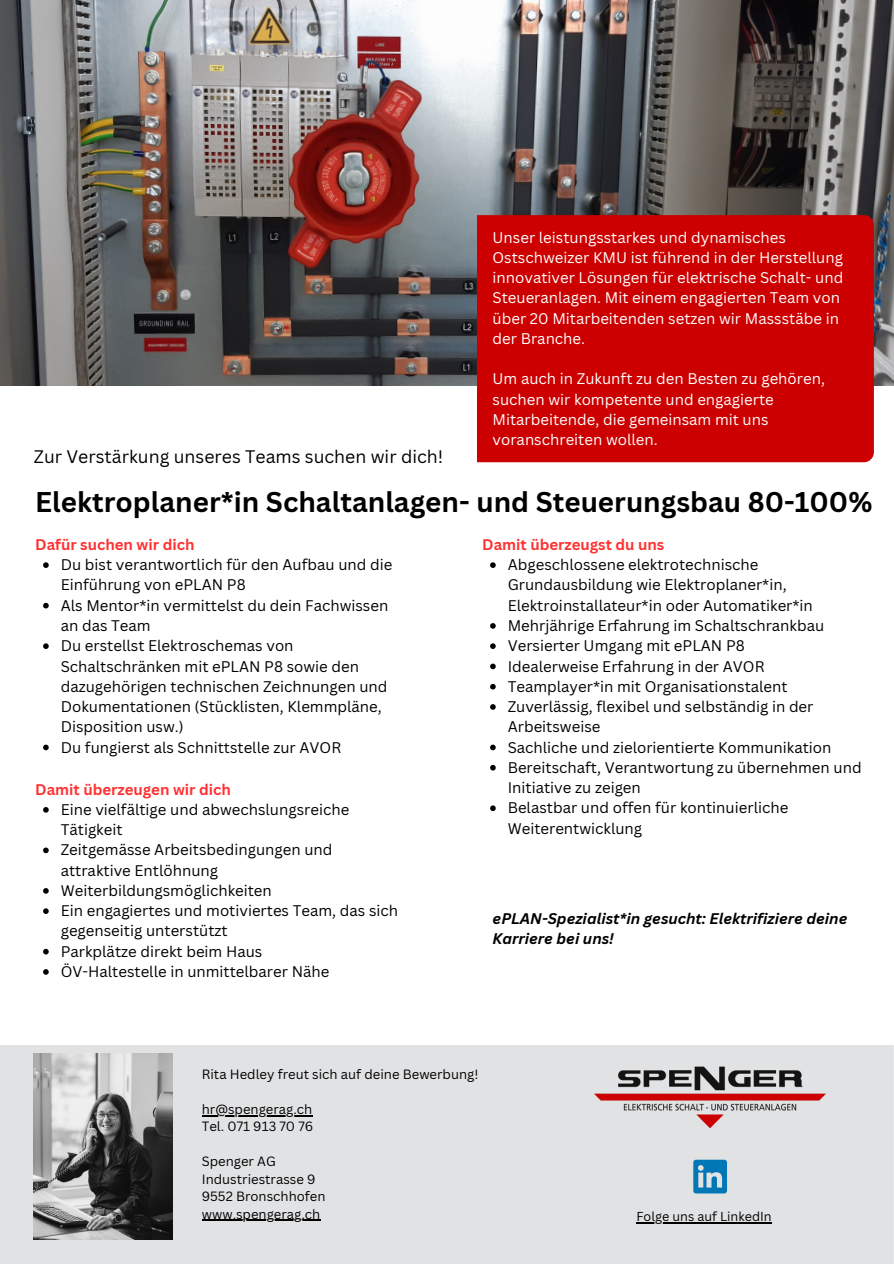
<style>
.page{position:relative;width:894px;height:1264px;background:#fff}
.page>*{position:absolute;margin:0;border:0;box-sizing:border-box;transform-origin:0 0}
.t1{font:700 27.75px "Canva Sans";color:#000}
.t2{font:17.7px "Canva Sans";color:#000}
.t3{font:15px/20.2px "Canva Sans";color:#000}
.t4{font:15px/20.2px "Canva Sans";color:#fff}
.t5{font:italic 700 15px/20.2px "Canva Sans";color:#000}
.t6{font:700 15px "Canva Sans";color:#ff3131}
.t7{font:13.05px "Canva Sans";color:#000}
.t8{font:12.6px "Canva Sans";color:#000}
</style>
<div class="page">
<img style="left:0;top:0;width:893px;height:386px">
<div style="left:0;top:1045px;width:893px;height:218px;background:#e1e2e4"></div>
<svg style="left:693px;top:1159px;width:33px;height:34px"></svg>
<img style="left:34px;top:1053px;width:138px;height:186px">
<div style="left:477px;top:216px;width:396px;height:246px;background:#c00"></div>
<img style="left:582px;top:1056px;width:254px;height:81px">
<svg style="left:43px;top:562px;width:6px;height:6px"></svg>
<svg style="left:43px;top:603px;width:6px;height:5px"></svg>
<svg style="left:43px;top:643px;width:6px;height:6px"></svg>
<svg style="left:43px;top:744px;width:6px;height:6px"></svg>
<hr style="left:202px;top:1115px;width:110px;height:1px;background:#000">
<hr style="left:202px;top:1219px;width:118px;height:1px;background:#000">
<hr style="left:636px;top:1222px;width:135px;height:1px;background:#000">
<svg style="left:43px;top:807px;width:6px;height:5px"></svg>
<svg style="left:43px;top:847px;width:6px;height:6px"></svg>
<svg style="left:43px;top:888px;width:6px;height:5px"></svg>
<svg style="left:43px;top:908px;width:6px;height:6px"></svg>
<svg style="left:43px;top:948px;width:6px;height:6px"></svg>
<svg style="left:43px;top:969px;width:6px;height:5px"></svg>
<svg style="left:490px;top:562px;width:5px;height:6px"></svg>
<svg style="left:490px;top:623px;width:5px;height:5px"></svg>
<svg style="left:490px;top:643px;width:5px;height:6px"></svg>
<svg style="left:490px;top:663px;width:5px;height:6px"></svg>
<svg style="left:490px;top:684px;width:5px;height:5px"></svg>
<svg style="left:490px;top:704px;width:5px;height:5px"></svg>
<svg style="left:490px;top:744px;width:5px;height:6px"></svg>
<svg style="left:490px;top:765px;width:5px;height:5px"></svg>
<svg style="left:490px;top:805px;width:5px;height:6px"></svg>
<p class="t4" style="left:492px;top:227px;width:352px">Unser leistungsstarkes und dynamisches Ostschweizer KMU ist führend in der Herstellung innovativer Lösungen für elektrische Schalt- und Steueranlagen. Mit einem engagierten Team von über 20 Mitarbeitenden setzen wir Massstäbe in der Branche.</p>
<h4 class="t4" style="left:492px;top:368px;width:334px">Um auch in Zukunft zu den Besten zu gehören, suchen wir kompetente und engagierte Mitarbeitende, die gemeinsam mit uns voranschreiten wollen.</h4>
<h4 class="t2" style="left:34px;top:444px;width:411px">Zur Verstärkung unseres Teams suchen wir dich!</h4>
<h2 class="t1" style="left:35px;top:482px;width:838px">Elektroplaner*in Schaltanlagen- und Steuerungsbau 80-100%</h2>
<h1 class="t6" style="left:35px;top:534px;width:161px">Dafür suchen wir dich</h1>
<h3 class="t3" style="left:61px;top:554px;width:333px">Du bist verantwortlich für den Aufbau und die<br>Einführung von ePLAN P8</h3>
<p class="t3" style="left:61px;top:594px;width:329px">Als Mentor*in vermittelst du dein Fachwissen an das Team</p>
<p class="t3" style="left:61px;top:635px;width:328px">Du erstellst Elektroschemas von Schaltschränken mit ePLAN P8 sowie den dazugehörigen technischen Zeichnungen und Dokumentationen (Stücklisten, Klemmpläne, Disposition usw.)</p>
<p class="t3" style="left:61px;top:736px;width:282px">Du fungierst als Schnittstelle zur AVOR</p>
<p class="t6" style="left:482px;top:534px;width:183px">Damit überzeugst du uns</p>
<p class="t3" style="left:507px;top:554px;width:306px">Abgeschlossene elektrotechnische<br>Grundausbildung wie Elektroplaner*in,<br>Elektroinstallateur*in oder Automatiker*in</p>
<p class="t3" style="left:507px;top:615px;width:318px">Mehrjährige Erfahrung im Schaltschrankbau</p>
<h3 class="t3" style="left:507px;top:635px;width:238px">Versierter Umgang mit ePLAN P8</h3>
<p class="t3" style="left:507px;top:655px;width:258px">Idealerweise Erfahrung in der AVOR</p>
<p class="t3" style="left:507px;top:675px;width:281px">Teamplayer*in mit Organisationstalent</p>
<p class="t3" style="left:507px;top:696px;width:307px">Zuverlässig, flexibel und selbständig in der<br>Arbeitsweise</p>
<p class="t3" style="left:507px;top:736px;width:325px">Sachliche und zielorientierte Kommunikation</p>
<p class="t3" style="left:507px;top:756px;width:355px">Bereitschaft, Verantwortung zu übernehmen und<br>Initiative zu zeigen</p>
<p class="t3" style="left:507px;top:797px;width:282px">Belastbar und offen für kontinuierliche<br>Weiterentwicklung</p>
<h3 class="t6" style="left:35px;top:778px;width:197px">Damit überzeugen wir dich</h3>
<p class="t3" style="left:61px;top:799px;width:290px">Eine vielfältige und abwechslungsreiche<br>Tätigkeit</p>
<p class="t3" style="left:61px;top:839px;width:273px">Zeitgemässe Arbeitsbedingungen und attraktive Entlöhnung</p>
<p class="t3" style="left:61px;top:880px;width:212px">Weiterbildungsmöglichkeiten</p>
<p class="t3" style="left:61px;top:900px;width:339px">Ein engagiertes und motiviertes Team, das sich gegenseitig unterstützt</p>
<p class="t3" style="left:61px;top:940px;width:203px">Parkplätze direkt beim Haus</p>
<p class="t3" style="left:61px;top:961px;width:270px">ÖV-Haltestelle in unmittelbarer Nähe</p>
<p class="t5" style="left:492px;top:908px;width:356px">ePLAN-Spezialist*in gesucht: Elektrifiziere deine<br>Karriere bei uns!</p>
<p class="t7" style="left:202px;top:1065px;width:278px">Rita Hedley freut sich auf deine Bewerbung!</p>
<h3 class="t7" style="left:202px;top:1099px;width:112px">hr@spengerag.ch</h3>
<p class="t7" style="left:202px;top:1117px;width:113px">Tel. 071 913 70 76</p>
<p class="t7" style="left:202px;top:1152px;width:75px">Spenger AG</p>
<p class="t7" style="left:202px;top:1169px;width:115px">Industriestrasse 9</p>
<p class="t7" style="left:202px;top:1187px;width:125px">9552 Bronschhofen</p>
<p class="t7" style="left:202px;top:1204px;width:120px">www.spengerag.ch</p>
<p class="t8" style="left:636px;top:1207px;width:137px">Folge uns auf LinkedIn</p>
</div>
